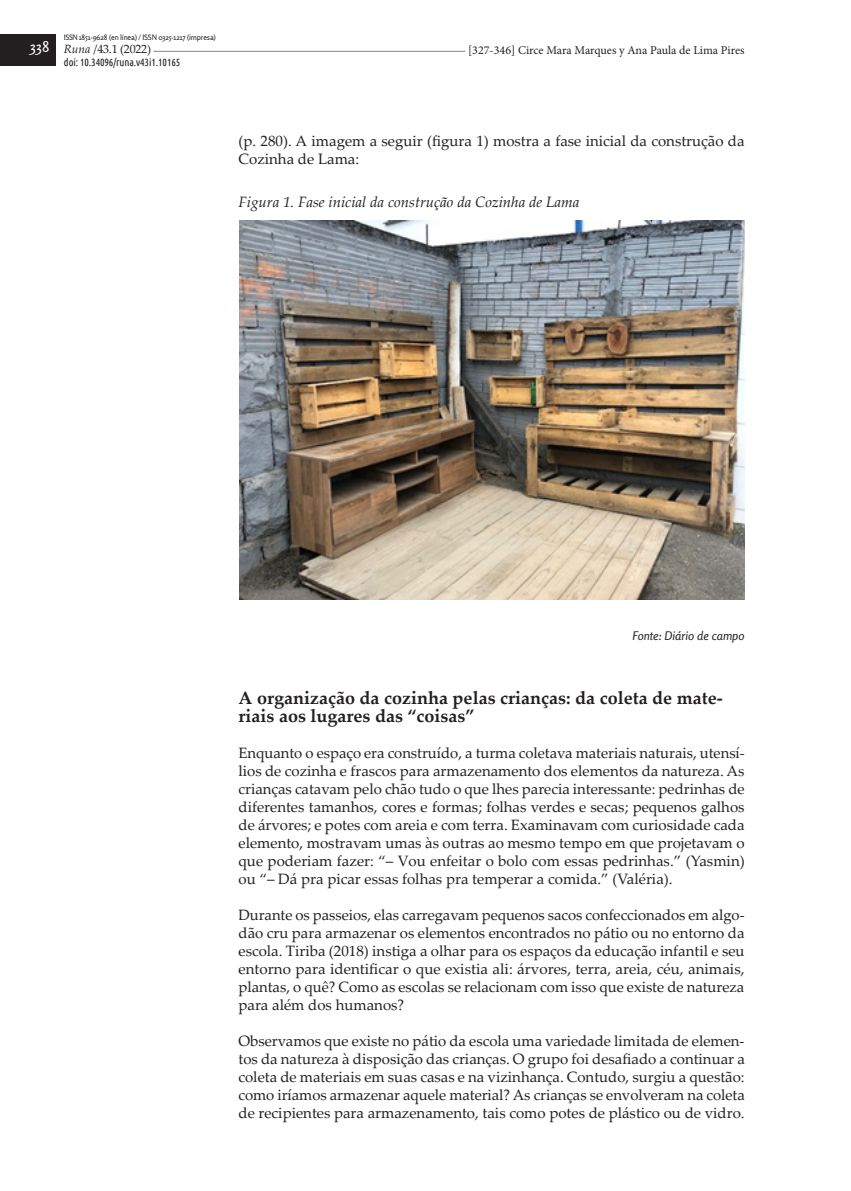
<style>
.page{position:relative;width:851px;height:1191px;background:#fff}
.page>*{position:absolute;margin:0;border:0;box-sizing:border-box;transform-origin:0 0}
.Art____Subtítulo{font:700 18px/18px "Palatino Linotype";color:#231f20}
.Art____Texto_princip{font:15px/18px "Palatino Linotype";color:#231f20;text-align:justify}
.Art____titulo_imagen{font:italic 15px "Palatino Linotype";color:#231f20}
.t1{font:15px "Rosario";color:#fff}
.t2{font:12px "Minion Pro";color:#231f20}
.Art____Fuente_cuadro{font:italic 12px "Rosario";color:#231f20}
.t3{font:12px "Palatino Linotype";letter-spacing:-.02em;color:#231f20}
.t4{font:10.5px "Ubuntu Condensed";letter-spacing:-.01em;color:#231f20}
.t5{font:7.5px "Rosario";letter-spacing:-.02em;color:#231f20}
.s1{font-style:italic}
</style>
<div class="page">
<hr style="left:109px;top:51px;width:624px;height:1px;background:#808285">
<div style="left:64px;top:43px;width:89px;height:15px;background:#fff"></div>
<div style="left:0;top:34px;width:55px;height:32px;background:#231f20"></div>
<div style="left:465px;top:43px;width:279px;height:15px;background:#fff"></div>
<img style="left:239px;top:220px;width:505px;height:379px">
<p class="t5" style="left:64px;top:33px;width:153px">ISSN 1851-9628 (en línea) / ISSN 0325-1217 (impresa)</p>
<p class="t3" style="left:64px;top:41px;width:89px"><span class="s1">Runa</span> /43.1 (2022)</p>
<p class="t4" style="left:64px;top:56px;width:118px">doi: 10.34096/runa.v43i1.10165</p>
<p class="t1" style="left:30px;top:38px;width:21px">338</p>
<p class="t2" style="left:468px;top:42px;width:278px">[327-346] Circe Mara Marques y Ana Paula de Lima Pires</p>
<p class="Art____Texto_princip" style="left:238px;top:131px;width:507px">(p. 280). A imagem a seguir (figura 1) mostra a fase inicial da construção da<br>Cozinha de Lama:</p>
<p class="Art____titulo_imagen" style="left:238px;top:191px;width:342px">Figura 1. Fase inicial da construção da Cozinha de Lama</p>
<p class="Art____Fuente_cuadro" style="left:632px;top:628px;width:113px">Fonte: Diário de campo</p>
<p class="Art____Subtítulo" style="left:238px;top:688px;width:485px">A organização da cozinha pelas crianças: da coleta de mate&shy;riais aos lugares das “coisas”</p>
<p class="Art____Texto_princip" style="left:238px;top:743px;width:507px">Enquanto o espaço era construído, a turma coletava materiais naturais, utensí&shy;lios de cozinha e frascos para armazenamento dos elementos da natureza. As crianças catavam pelo chão tudo o que lhes parecia interessante: pedrinhas de diferentes tamanhos, cores e formas; folhas verdes e secas; pequenos galhos de árvores; e potes com areia e com terra. Examinavam com curiosidade cada elemento, mostravam umas às outras ao mesmo tempo em que projetavam o que poderiam fazer: “– Vou enfeitar o bolo com essas pedrinhas.” (Yasmin) ou “– Dá pra picar essas folhas pra temperar a comida.” (Valéria).</p>
<p class="Art____Texto_princip" style="left:238px;top:905px;width:507px">Durante os passeios, elas carregavam pequenos sacos confeccionados em algo&shy;dão cru para armazenar os elementos encontrados no pátio ou no entorno da escola. Tiriba (2018) instiga a olhar para os espaços da educação infantil e seu entorno para identificar o que existia ali: árvores, terra, areia, céu, animais, plantas, o quê? Como as escolas se relacionam com isso que existe de natureza para além dos humanos?</p>
<p class="Art____Texto_princip" style="left:238px;top:1031px;width:508px">Observamos que existe no pátio da escola uma variedade limitada de elemen&shy;tos da natureza à disposição das crianças. O grupo foi desafiado a continuar a coleta de materiais em suas casas e na vizinhança. Contudo, surgiu a questão: como iríamos armazenar aquele material? As crianças se envolveram na coleta de recipientes para armazenamento, tais como potes de plástico ou de vidro.</p>
</div>
